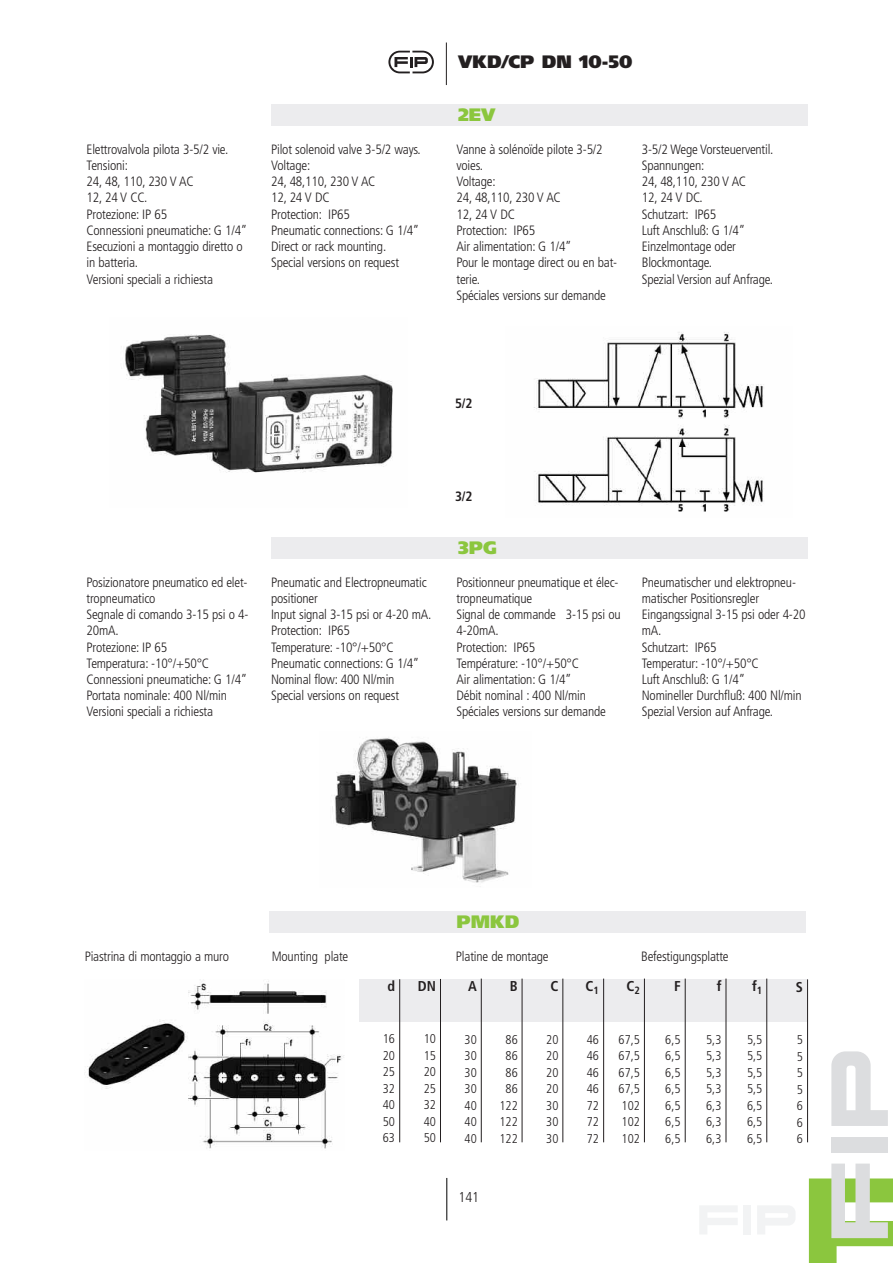
<style>
.page{position:relative;width:893px;height:1263px;background:#fff}
.page>*{position:absolute;margin:0;border:0;box-sizing:border-box;transform-origin:0 0}
.t1{font:900 18px "Frutiger LT Std";color:#231f20}
.t2{font:900 18px "Frutiger LT Std";color:#8bc63e}
.t3{font:700 condensed 14.25px "Frutiger LT Std";color:#231f20}
.t4{font:300 condensed 14.25px "Frutiger LT Std";color:#231f20}
.t5{font:300 condensed 13.5px/16.2px "Frutiger LT Std";letter-spacing:-.015em;color:#231f20}
.t6{font:700 condensed 13.5px "Frutiger LT Std";color:#231f20}
.t7{font:300 condensed 12.75px/16.5px "Frutiger LT Std";color:#231f20;text-align:justify}
</style>
<div class="page">
<svg style="left:700px;top:1206px;width:37px;height:28px"></svg>
<div style="left:743px;top:1205px;width:8px;height:29px;background:#f2f3f4"></div>
<svg style="left:757px;top:1206px;width:38px;height:28px"></svg>
<div style="left:831px;top:1137px;width:57px;height:15px;background:#dcdddf"></div>
<svg style="left:809px;top:1163px;width:84px;height:100px"></svg>
<svg style="left:831px;top:1051px;width:57px;height:75px"></svg>
<hr style="left:446px;top:1178px;width:1px;height:42px;background:#000">
<hr style="left:446px;top:43px;width:1px;height:42px;background:#231f20">
<svg style="left:388px;top:51px;width:46px;height:22px"></svg>
<div style="left:271px;top:105px;width:537px;height:21px;background:#ececee"></div>
<img style="left:125px;top:334px;width:268px;height:139px">
<div style="left:271px;top:537px;width:537px;height:22px;background:#ececee"></div>
<img style="left:332px;top:737px;width:187px;height:146px">
<img style="left:534px;top:332px;width:230px;height:180px">
<div style="left:270px;top:911px;width:536px;height:21px;background:#ececee"></div>
<div style="left:359px;top:979px;width:448px;height:43px;background:#ececee"></div>
<hr style="left:399px;top:979px;width:1px;height:163px;background:#231f20">
<hr style="left:440px;top:979px;width:1px;height:163px;background:#231f20">
<hr style="left:807px;top:979px;width:1px;height:163px;background:#231f20">
<hr style="left:481px;top:978px;width:1px;height:164px;background:#231f20">
<hr style="left:522px;top:978px;width:1px;height:164px;background:#231f20">
<hr style="left:562px;top:978px;width:1px;height:164px;background:#231f20">
<hr style="left:603px;top:978px;width:1px;height:164px;background:#231f20">
<hr style="left:644px;top:978px;width:1px;height:164px;background:#231f20">
<hr style="left:685px;top:978px;width:1px;height:164px;background:#231f20">
<hr style="left:726px;top:978px;width:1px;height:164px;background:#231f20">
<hr style="left:766px;top:978px;width:1px;height:164px;background:#231f20">
<img style="left:87px;top:981px;width:257px;height:168px">
<h1 class="t1" style="left:458px;top:55px;width:176px">VKD/CP DN 10-50</h1>
<h1 class="t2" style="left:458px;top:108px;width:39px">2EV</h1>
<p class="t5" style="left:87px;top:142px;width:162px">Elettrovalvola pilota 3-5/2 vie.<br>Tensioni:<br>24, 48, 110, 230 V AC<br>12, 24 V CC.<br>Protezione: IP 65<br>Connessioni pneumatiche: G 1/4”<br>Esecuzioni a montaggio diretto o in batteria.<br>Versioni speciali a richiesta</p>
<p class="t5" style="left:271px;top:142px;width:151px">Pilot solenoid valve 3-5/2 ways.<br>Voltage:<br>24, 48,110, 230 V AC<br>12, 24 V DC<br>Protection: IP65<br>Pneumatic connections: G 1/4”<br>Direct or rack mounting.<br>Special versions on request</p>
<p class="t5" style="left:456px;top:142px;width:162px">Vanne à solénoïde pilote 3-5/2 voies.<br>Voltage:<br>24, 48,110, 230 V AC<br>12, 24 V DC<br>Protection: IP65<br>Air alimentation: G 1/4”<br>Pour le montage direct ou en bat&shy;terie.<br>Spéciales versions sur demande</p>
<p class="t5" style="left:642px;top:142px;width:133px">3-5/2 Wege Vorsteuerventil.<br>Spannungen:<br>24, 48,110, 230 V AC<br>12, 24 V DC.<br>Schutzart: IP65<br>Luft Anschluß: G 1/4”<br>Einzelmontage oder<br>Blockmontage.<br>Spezial Version auf Anfrage.</p>
<p class="t6" style="left:455px;top:398px;width:19px">5/2</p>
<p class="t6" style="left:455px;top:491px;width:19px">3/2</p>
<h1 class="t2" style="left:458px;top:541px;width:40px">3PG</h1>
<p class="t5" style="left:87px;top:575px;width:163px">Posizionatore pneumatico ed elet&shy;tropneumatico<br>Segnale di comando 3-15 psi o 4-<br>20mA.<br>Protezione: IP 65<br>Temperatura: -10°/+50°C<br>Connessioni pneumatiche: G 1/4”<br>Portata nominale: 400 Nl/min<br>Versioni speciali a richiesta</p>
<p class="t5" style="left:271px;top:575px;width:162px">Pneumatic and Electropneumatic positioner<br>Input signal 3-15 psi or 4-20 mA.<br>Protection: IP65<br>Temperature: -10°/+50°C<br>Pneumatic connections: G 1/4”<br>Nominal flow: 400 Nl/min<br>Special versions on request</p>
<p class="t5" style="left:456px;top:575px;width:166px">Positionneur pneumatique et élec&shy;tropneumatique<br>Signal de commande 3-15 psi ou<br>4-20mA.<br>Protection: IP65<br>Température: -10°/+50°C<br>Air alimentation: G 1/4”<br>Débit nominal : 400 Nl/min<br>Spéciales versions sur demande</p>
<p class="t5" style="left:642px;top:575px;width:165px">Pneumatischer und elektropneu&shy;matischer Positionsregler<br>Eingangssignal 3-15 psi oder 4-20 mA.<br>Schutzart: IP65<br>Temperatur: -10°/+50°C<br>Luft Anschluß: G 1/4”<br>Nomineller Durchfluß: 400 Nl/min<br>Spezial Version auf Anfrage.</p>
<h1 class="t2" style="left:456px;top:914px;width:64px">PMKD</h1>
<p class="t5" style="left:85px;top:949px;width:146px">Piastrina di montaggio a muro</p>
<p class="t5" style="left:456px;top:949px;width:94px">Platine de montage</p>
<p class="t5" style="left:641px;top:949px;width:89px">Befestigungsplatte</p>
<p class="t5" style="left:272px;top:949px;width:78px">Mounting plate</p>
<p class="t3" style="left:387px;top:980px;width:9px">d</p>
<p class="t3" style="left:418px;top:980px;width:20px">DN</p>
<p class="t3" style="left:468px;top:981px;width:10px">A</p>
<p class="t3" style="left:510px;top:981px;width:9px">B</p>
<p class="t3" style="left:551px;top:981px;width:9px">C</p>
<p class="t3" style="left:586px;top:981px;width:15px">C<sub>1</sub></p>
<p class="t3" style="left:627px;top:981px;width:15px">C<sub>2</sub></p>
<p class="t3" style="left:674px;top:981px;width:8px">F</p>
<p class="t3" style="left:717px;top:981px;width:6px">f</p>
<p class="t3" style="left:752px;top:981px;width:12px">f<sub>1</sub></p>
<p class="t3" style="left:796px;top:981px;width:9px">S</p>
<p class="t7" style="left:383px;top:1032px;width:14px">16<br>20<br>25<br>32<br>40<br>50<br>63</p>
<p class="t7" style="left:424px;top:1032px;width:14px">10<br>15<br>20<br>25<br>32<br>40<br>50</p>
<p class="t7" style="left:465px;top:1032px;width:14px">30<br>30<br>30<br>30<br>40<br>40<br>40</p>
<p class="t7" style="left:499px;top:1032px;width:20px;text-align:center">86<br>86<br>86<br>86<br>122<br>122<br>122</p>
<p class="t7" style="left:546px;top:1032px;width:14px">20<br>20<br>20<br>20<br>30<br>30<br>30</p>
<p class="t7" style="left:587px;top:1032px;width:14px">46<br>46<br>46<br>46<br>72<br>72<br>72</p>
<p class="t7" style="left:619px;top:1032px;width:23px">67,5<br>67,5<br>67,5<br>67,5<br>102<br>102<br>102</p>
<p class="t7" style="left:665px;top:1032px;width:17px">6,5<br>6,5<br>6,5<br>6,5<br>6,5<br>6,5<br>6,5</p>
<p class="t7" style="left:706px;top:1032px;width:17px">5,3<br>5,3<br>5,3<br>5,3<br>6,3<br>6,3<br>6,3</p>
<p class="t7" style="left:747px;top:1032px;width:17px">5,5<br>5,5<br>5,5<br>5,5<br>6,5<br>6,5<br>6,5</p>
<p class="t7" style="left:797px;top:1032px;width:8px">5<br>5<br>5<br>5<br>6<br>6<br>6</p>
<p class="t4" style="left:459px;top:1191px;width:22px">141</p>
</div>
